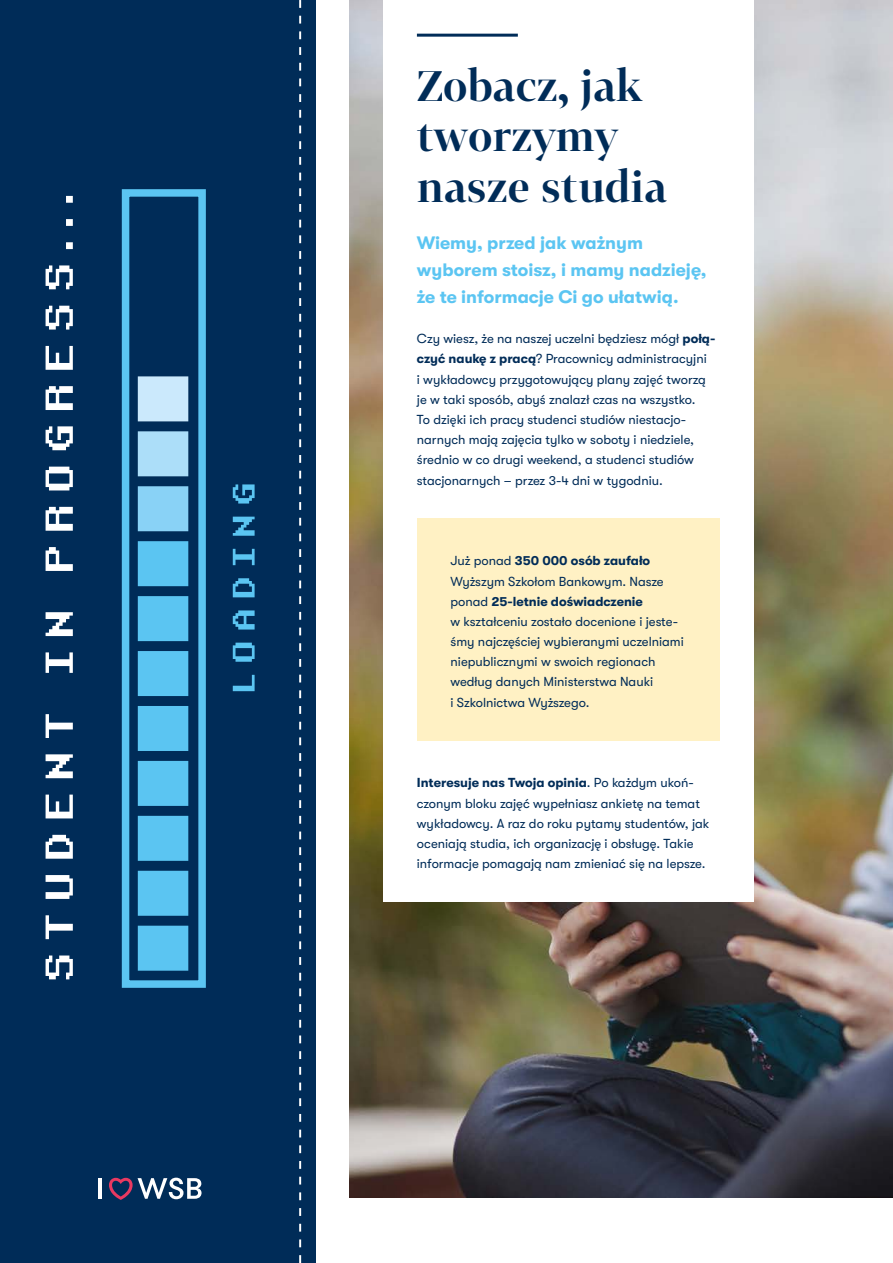
<style>
.page{position:relative;width:893px;height:1263px;background:#fff}
.page>*{position:absolute;margin:0;border:0;box-sizing:border-box;transform-origin:0 0}
.t1{font:600 42px/50.4px "Tabac G1";color:#002c58}
.t2{font:700 18px/26.8px "GT Walsheim";color:#5bc5f2}
.t3{font:13.05px/20.2px "GT Walsheim";color:#002c58}
.s1{font-weight:700}
</style>
<div class="page">
<img style="left:350px;top:0;width:543px;height:1198px">
<div style="left:383px;top:0;width:370px;height:902px;background:#fff"></div>
<div style="left:417px;top:518px;width:303px;height:222px;background:#fff1c4"></div>
<hr style="left:417px;top:34px;width:101px;height:3px;background:#002c58">
<div style="left:0;top:0;width:316px;height:1263px;background:#002c58"></div>
<hr style="left:99px;top:1178px;width:3px;height:21px;background:#fff">
<svg style="left:109px;top:1178px;width:93px;height:22px"></svg>
<svg style="left:299px;top:0;width:2px;height:1263px"></svg>
<svg style="left:233px;top:484px;width:22px;height:207px"></svg>
<svg style="left:46px;top:196px;width:27px;height:783px"></svg>
<div style="left:122px;top:189px;width:84px;height:799px;background:#002c58;border:8px solid #5bc5f2"></div>
<div style="left:138px;top:926px;width:50px;height:45px;background:#5bc5f2"></div>
<div style="left:138px;top:871px;width:50px;height:45px;background:#5bc5f2"></div>
<div style="left:138px;top:816px;width:50px;height:45px;background:#5bc5f2"></div>
<div style="left:138px;top:761px;width:50px;height:45px;background:#5bc5f2"></div>
<div style="left:138px;top:706px;width:50px;height:45px;background:#5bc5f2"></div>
<div style="left:138px;top:651px;width:50px;height:45px;background:#5bc5f2"></div>
<div style="left:138px;top:596px;width:50px;height:45px;background:#5bc5f2"></div>
<div style="left:138px;top:541px;width:50px;height:45px;background:#5bc5f2"></div>
<div style="left:138px;top:486px;width:50px;height:45px;background:#89d2f6"></div>
<div style="left:138px;top:431px;width:50px;height:45px;background:#acdef9"></div>
<div style="left:138px;top:376px;width:50px;height:45px;background:#cbe9fc"></div>
<h1 class="t1" style="left:417px;top:60px;width:252px">Zobacz, jak tworzymy nasze studia</h1>
<h2 class="t2" style="left:417px;top:229px;width:291px">Wiemy, przed jak ważnym wyborem stoisz, i mamy nadzieję, że te informacje Ci go ułatwią.</h2>
<p class="t3" style="left:417px;top:329px;width:300px">Czy wiesz, że na naszej uczelni będziesz mógł <span class="s1">połą&shy;czyć naukę z pracą</span>? Pracownicy administracyjni<br>i wykładowcy przygotowujący plany zajęć tworzą je w taki sposób, abyś znalazł czas na wszystko.<br>To dzięki ich pracy studenci studiów niestacjo&shy;narnych mają zajęcia tylko w soboty i niedziele, średnio w co drugi weekend, a studenci studiów stacjonarnych – przez 3-4 dni w tygodniu.</p>
<p class="t3" style="left:451px;top:551px;width:235px">Już ponad <span class="s1">350 000 osób zaufało </span>Wyższym Szkołom Bankowym. Nasze ponad <span class="s1">25-letnie doświadczenie<br></span>w kształceniu zostało docenione i jeste&shy;śmy najczęściej wybieranymi uczelniami niepublicznymi w swoich regionach według danych Ministerstwa Nauki<br>i Szkolnictwa Wyższego.</p>
<p class="t3" style="left:417px;top:773px;width:294px"><span class="s1">Interesuje nas Twoja opinia</span>. Po każdym ukoń&shy;czonym bloku zajęć wypełniasz ankietę na temat wykładowcy. A raz do roku pytamy studentów, jak oceniają studia, ich organizację i obsługę. Takie informacje pomagają nam zmieniać się na lepsze.</p>
</div>
